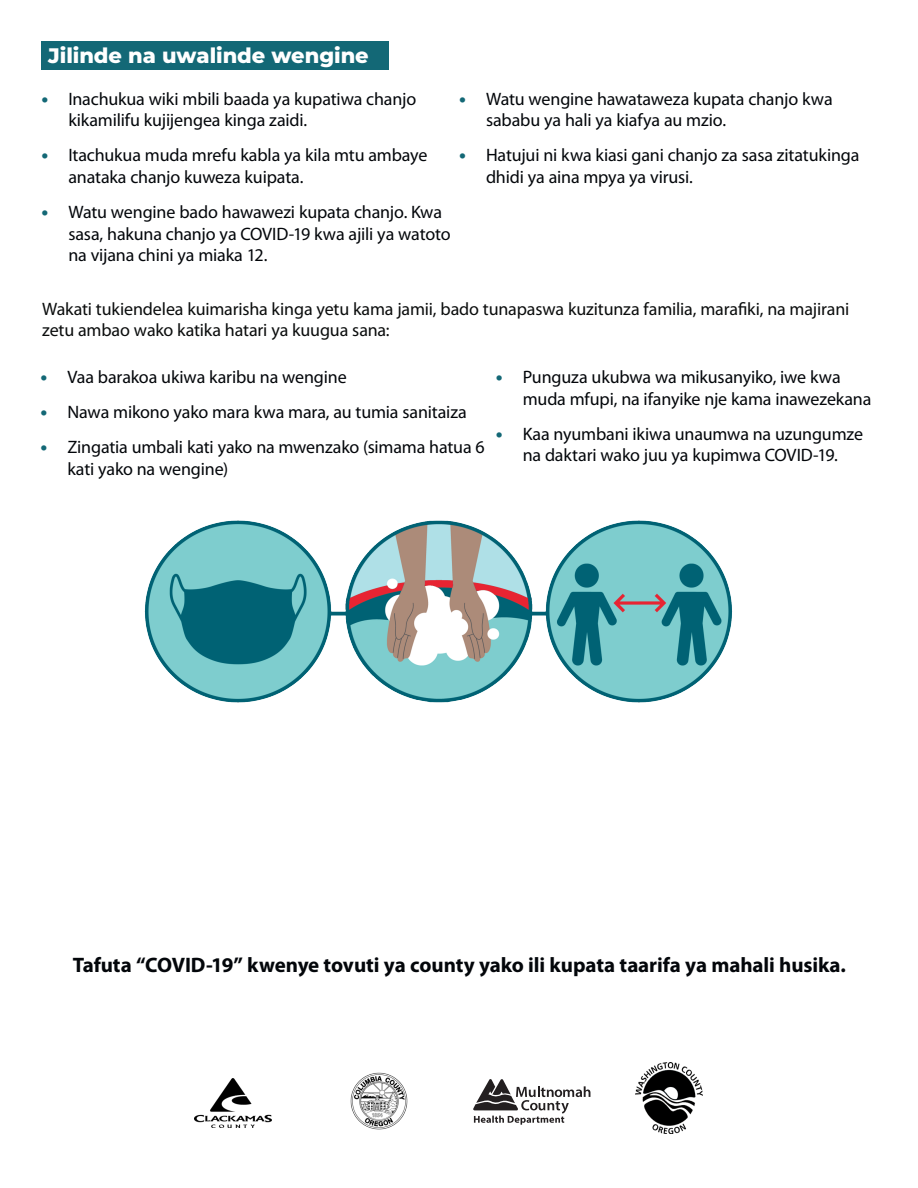
<style>
.page{position:relative;width:918px;height:1188px;background:#fff}
.page>*{position:absolute;margin:0;border:0;box-sizing:border-box;transform-origin:0 0}
.Subtitle{font:700 21px "Myriad Pro";letter-spacing:-.005em;color:#03060a}
.Subtitle-2{font:800 21px "Montserrat";color:#fff}
.Subtitle-3{font:18px/21.6px "Myriad Pro";letter-spacing:-.01em;color:#03060a}
.Body_Style{font:18px/21.6px "Myriad Pro";letter-spacing:-.01em;color:#0b0d0d}
.s1{font-family:"Montserrat";font-weight:800;color:#136876}
</style>
<div class="page">
<div style="left:41px;top:42px;width:348px;height:28px;background:#136876"></div>
<img style="left:144px;top:520px;width:589px;height:183px">
<img style="left:195px;top:1078px;width:77px;height:50px">
<img style="left:350px;top:1072px;width:58px;height:58px">
<svg style="left:473px;top:1079px;width:117px;height:46px"></svg>
<img style="left:635px;top:1063px;width:68px;height:70px">
<h2 class="Subtitle-2" style="left:48px;top:40px;width:322px">Jilinde na uwalinde wengine</h2>
<h2 class="Subtitle-3" style="left:68px;top:88px;width:349px;text-indent:-27px"><span class="s1">•</span> Inachukua wiki mbili baada ya kupatiwa chanjo kikamilifu kujijengea kinga zaidi.</h2>
<h2 class="Subtitle-3" style="left:68px;top:144px;width:361px;text-indent:-27px"><span class="s1">•</span> Itachukua muda mrefu kabla ya kila mtu ambaye anataka chanjo kuweza kuipata.</h2>
<h2 class="Subtitle-3" style="left:68px;top:201px;width:384px;text-indent:-27px"><span class="s1">•</span> Watu wengine bado hawawezi kupata chanjo. Kwa sasa, hakuna chanjo ya COVID-19 kwa ajili ya watoto na vijana chini ya miaka 12.</h2>
<h2 class="Subtitle-3" style="left:486px;top:88px;width:348px;text-indent:-27px"><span class="s1">•</span> Watu wengine hawataweza kupata chanjo kwa sababu ya hali ya kiafya au mzio.</h2>
<h2 class="Subtitle-3" style="left:486px;top:144px;width:375px;text-indent:-27px"><span class="s1">•</span> Hatujui ni kwa kiasi gani chanjo za sasa zitatukinga dhidi ya aina mpya ya virusi.</h2>
<p class="Body_Style" style="left:42px;top:298px;width:809px">Wakati tukiendelea kuimarisha kinga yetu kama jamii, bado tunapaswa kuzitunza familia, marafiki, na majirani zetu ambao wako katika hatari ya kuugua sana:</p>
<h2 class="Subtitle-3" style="left:40px;top:366px;width:308px"><span class="s1">•</span> Vaa barakoa ukiwa karibu na wengine</h2>
<h2 class="Subtitle-3" style="left:40px;top:401px;width:428px"><span class="s1">•</span> Nawa mikono yako mara kwa mara, au tumia sanitaiza</h2>
<h2 class="Subtitle-3" style="left:68px;top:436px;width:419px;text-indent:-27px"><span class="s1">•</span> Zingatia umbali kati yako na mwenzako (simama hatua 6 kati yako na wengine)</h2>
<h2 class="Subtitle-3" style="left:523px;top:366px;width:350px;text-indent:-27px"><span class="s1">•</span> Punguza ukubwa wa mikusanyiko, iwe kwa muda mfupi, na ifanyike nje kama inawezekana</h2>
<h2 class="Subtitle-3" style="left:496px;top:423px;width:369px;text-align:center"><span class="s1">•</span> Kaa nyumbani ikiwa unaumwa na uzungumze na daktari wako juu ya kupimwa COVID-19.</h2>
<h2 class="Subtitle" style="left:73px;top:951px;width:775px">Tafuta “COVID-19” kwenye tovuti ya county yako ili kupata taarifa ya mahali husika.</h2>
</div>
